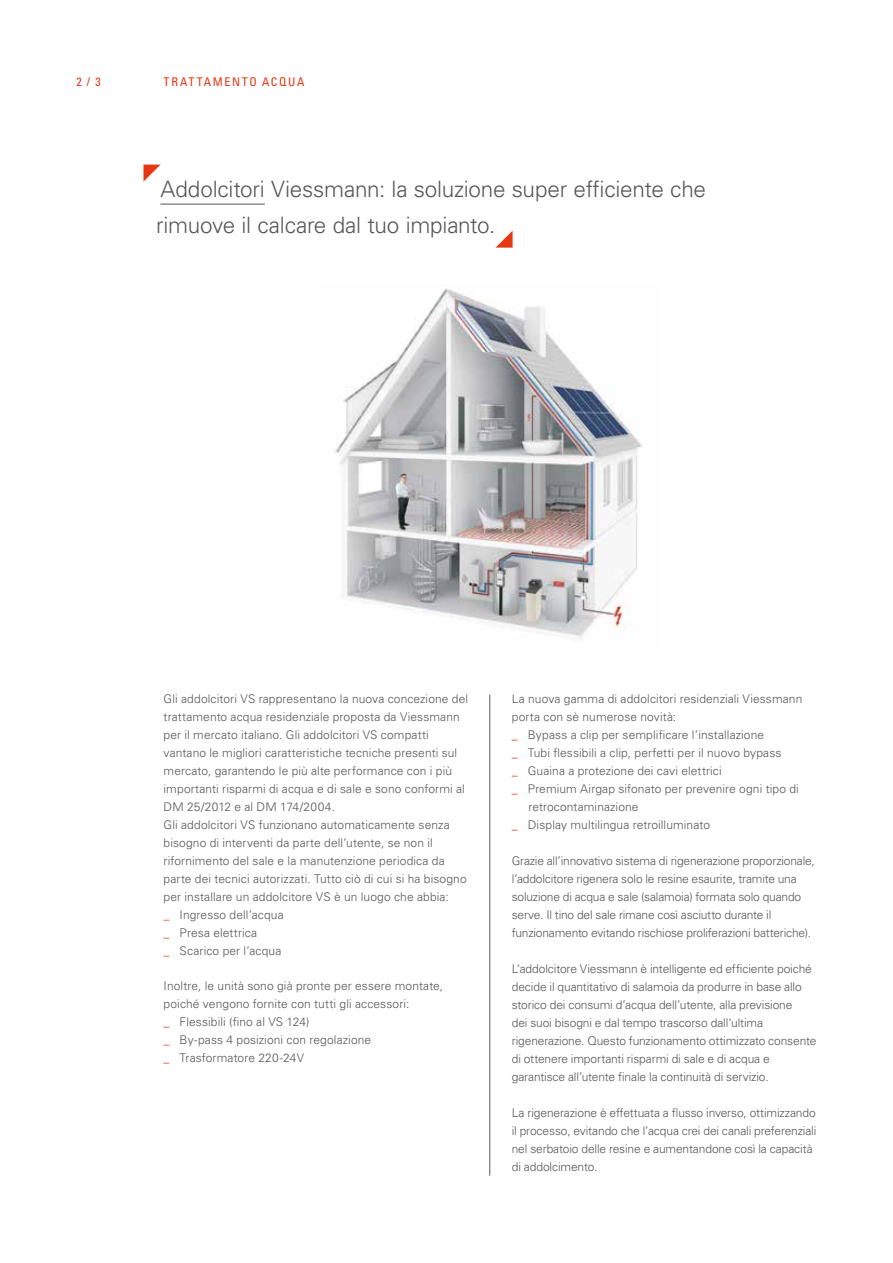
<style>
.page{position:relative;width:893px;height:1263px;background:#fff}
.page>*{position:absolute;margin:0;border:0;box-sizing:border-box;transform-origin:0 0}
.t1{font:300 22.5px/36px "Univers LTCYR 45";letter-spacing:-.01em;color:#575756}
.t2{font:300 12px/18px "Univers LTCYR 45";color:#575756}
.t3{font:condensed 12px "Univers LTCYR 57";letter-spacing:.14em;color:#e63612}
.s1{color:#e63612}
</style>
<div class="page">
<hr style="left:161px;top:204px;width:104px;height:1px;background:#575756">
<svg style="left:144px;top:165px;width:16px;height:16px"></svg>
<svg style="left:496px;top:231px;width:17px;height:17px"></svg>
<hr style="left:489px;top:694px;width:1px;height:481px;background:#575756">
<img style="left:335px;top:288px;width:308px;height:350px">
<p class="t3" style="left:77px;top:74px;width:26px">2 / 3</p>
<p class="t3" style="left:164px;top:74px;width:142px">TRATTAMENTO ACQUA</p>
<h1 class="t1" style="left:156px;top:170px;width:551px">Addolcitori Viessmann: la soluzione super efficiente che rimuove il calcare dal tuo impianto.</h1>
<p class="t2" style="left:164px;top:690px;width:306px">Gli addolcitori VS rappresentano la nuova concezione del trattamento acqua residenziale proposta da Viessmann per il mercato italiano. Gli addolcitori VS compatti vantano le migliori caratteristiche tecniche presenti sul mercato, garantendo le più alte performance con i più importanti risparmi di acqua e di sale e sono conformi al DM 25/2012 e al DM 174/2004.<br>Gli addolcitori VS funzionano automaticamente senza bisogno di interventi da parte dell’utente, se non il rifornimento del sale e la manutenzione periodica da parte dei tecnici autorizzati. Tutto ciò di cui si ha bisogno per installare un addolcitore VS è un luogo che abbia:<br><span class="s1">_</span> Ingresso dell’acqua<br><span class="s1">_</span> Presa elettrica<br><span class="s1">_</span> Scarico per l’acqua</p>
<p class="t2" style="left:164px;top:976px;width:281px">Inoltre, le unità sono già pronte per essere montate, poiché vengono fornite con tutti gli accessori:<br><span class="s1">_</span> Flessibili (fino al VS 124)<br><span class="s1">_</span> By-pass 4 posizioni con regolazione<br><span class="s1">_</span> Trasformatore 220-24V</p>
<p class="t2" style="left:512px;top:690px;width:292px">La nuova gamma di addolcitori residenziali Viessmann</p>
<p class="t2" style="left:512px;top:708px;width:166px">porta con sè numerose novità:</p>
<p class="t2" style="left:512px;top:726px;width:254px"><span class="s1">_</span> Bypass a clip per semplificare l’installazione</p>
<p class="t2" style="left:512px;top:744px;width:271px"><span class="s1">_</span> Tubi flessibili a clip, perfetti per il nuovo bypass</p>
<p class="t2" style="left:512px;top:762px;width:212px"><span class="s1">_</span> Guaina a protezione dei cavi elettrici</p>
<p class="t2" style="left:512px;top:780px;width:289px"><span class="s1">_</span> Premium Airgap sifonato per prevenire ogni tipo di</p>
<p class="t2" style="left:528px;top:798px;width:112px">retrocontaminazione</p>
<p class="t2" style="left:512px;top:816px;width:200px"><span class="s1">_</span> Display multilingua retroilluminato</p>
<p class="t2" style="left:512px;top:852px;width:305px">Grazie all’innovativo sistema di rigenerazione proporzionale, l’addolcitore rigenera solo le resine esaurite, tramite una soluzione di acqua e sale (salamoia) formata solo quando serve. Il tino del sale rimane così asciutto durante il funzionamento evitando rischiose proliferazioni batteriche).</p>
<p class="t2" style="left:512px;top:960px;width:306px">L‘addolcitore Viessmann è intelligente ed efficiente poiché decide il quantitativo di salamoia da produrre in base allo storico dei consumi d’acqua dell’utente, alla previsione<br>dei suoi bisogni e dal tempo trascorso dall‘ultima rigenerazione. Questo funzionamento ottimizzato consente di ottenere importanti risparmi di sale e di acqua e garantisce all’utente finale la continuità di servizio.</p>
<p class="t2" style="left:512px;top:1104px;width:306px">La rigenerazione è effettuata a flusso inverso, ottimizzando il processo, evitando che l’acqua crei dei canali preferenziali nel serbatoio delle resine e aumentandone così la capacità di addolcimento.</p>
</div>
